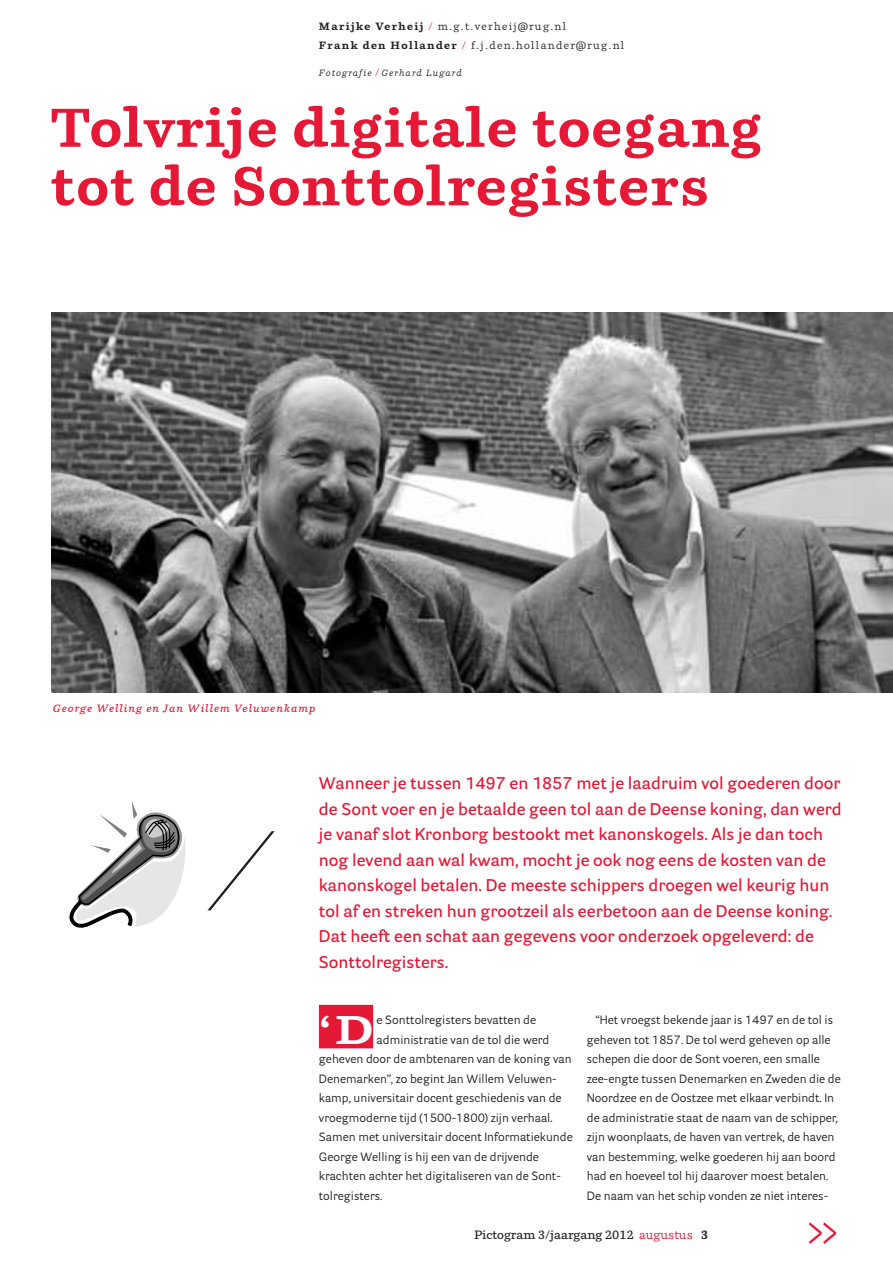
<style>
.page{position:relative;width:893px;height:1263px;background:#fff}
.page>*{position:absolute;margin:0;border:0;box-sizing:border-box;transform-origin:0 0}
.t1{font:700 54px/58.5px "Parry";letter-spacing:.025em;color:#e51836}
.t2{font:45px "Parry";color:#e51836;scale:.7 1}
.t3{font:700 39.75px "Parry";color:#fff;scale:1.15 1}
.t4{font:600 16.5px/25.5px "Parry Grotesque";color:#e51836}
.t5{font:12px/19.5px "Parry Grotesque";color:#231f20}
.t6{font:600 12px "Parry";color:#231f20}
.t7{font:10.5px/19.5px "Parry";letter-spacing:.125em;color:#231f20}
.t8{font:italic 600 10.5px "Parry";letter-spacing:.1em;color:#e51836}
.t9{font:italic 9px "Parry";letter-spacing:.125em;color:#231f20}
.s1{font-weight:700}
.s2{color:#e51836}
.s3{font-style:normal;font-size:10.5px;color:#e51836}
.s4{font-weight:400;color:#e51836}
</style>
<div class="page">
<svg style="left:207px;top:831px;width:68px;height:80px"></svg>
<svg style="left:69px;top:801px;width:116px;height:127px"></svg>
<img style="left:51px;top:313px;width:842px;height:380px">
<div style="left:319px;top:1005px;width:54px;height:43px;background:#e51836"></div>
<p class="t7" style="left:319px;top:16px;width:307px"><span class="s1">Marijke Verheij</span> <span class="s2">/</span> m.g.t.verheij@rug.nl<br><span class="s1">Frank den Hollander</span> <span class="s2">/</span> f.j.den.hollander@rug.nl</p>
<p class="t9" style="left:319px;top:68px;width:144px">Fotografie <span class="s3">/</span> Gerhard Lugard</p>
<h1 class="t1" style="left:51px;top:97px;width:712px">Tolvrije digitale toegang tot de Sonttolregisters</h1>
<p class="t8" style="left:53px;top:702px;width:264px">George Welling en Jan Willem Veluwenkamp</p>
<p class="t4" style="left:319px;top:770px;width:524px">Wanneer je tussen 1497 en 1857 met je laadruim vol goederen door de Sont voer en je betaalde geen tol aan de Deense koning, dan werd je vanaf slot Kronborg bestookt met kanonskogels. Als je dan toch nog levend aan wal kwam, mocht je ook nog eens de kosten van de kanonskogel betalen. De meeste schippers droegen wel keurig hun tol af en streken hun grootzeil als eerbetoon aan de Deense koning.<br>Dat heeft een schat aan gegevens voor onderzoek opgeleverd: de Sonttolregisters.</p>
<h3 class="t3" style="left:319px;top:1005px;width:49px">‘D</h3>
<p class="t5" style="left:377px;top:1010px;width:161px">e Sonttolregisters bevatten de</p>
<p class="t5" style="left:377px;top:1029px;width:174px">administratie van de tol die werd</p>
<p class="t5" style="left:319px;top:1049px;width:254px">geheven door de ambtenaren van de koning van</p>
<p class="t5" style="left:319px;top:1068px;width:239px">Denemarken”, zo begint Jan Willem Veluwen-</p>
<p class="t5" style="left:319px;top:1088px;width:244px">kamp, universitair docent geschiedenis van de</p>
<p class="t5" style="left:319px;top:1107px;width:235px">vroegmoderne tijd (1500-1800) zijn verhaal.</p>
<p class="t5" style="left:319px;top:1127px;width:255px">Samen met universitair docent Informatiekunde</p>
<p class="t5" style="left:319px;top:1146px;width:222px">George Welling is hij een van de drijvende</p>
<p class="t5" style="left:319px;top:1166px;width:243px">krachten achter het digitaliseren van de Sont-</p>
<p class="t5" style="left:319px;top:1185px;width:65px">tolregisters.</p>
<p class="t5" style="left:587px;top:1010px;width:256px;text-indent:9px">“Het vroegst bekende jaar is 1497 en de tol is geheven tot 1857. De tol werd geheven op alle schepen die door de Sont voeren, een smalle zee-engte tussen Denemarken en Zweden die de Noordzee en de Oostzee met elkaar verbindt. In de administratie staat de naam van de schipper, zijn woonplaats, de haven van vertrek, de haven van bestemming, welke goederen hij aan boord had en hoeveel tol hij daarover moest betalen.<br>De naam van het schip vonden ze niet interes-</p>
<p class="t6" style="left:474px;top:1227px;width:235px">Pictogram 3/jaargang 2012 <span class="s4">augustus</span> <span class="s1">3</span></p>
<h2 class="t2" style="left:806px;top:1205px;width:49px">&gt;&gt;</h2>
</div>
